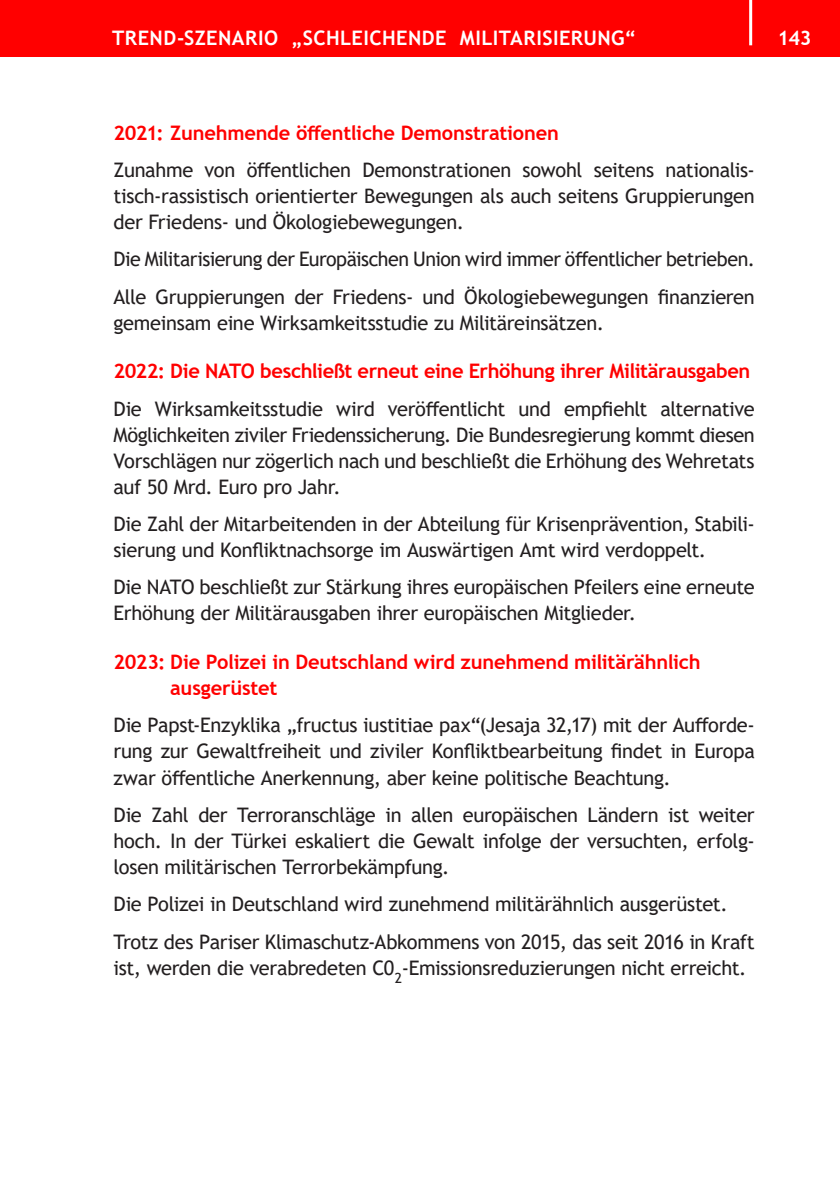
<style>
.page{position:relative;width:840px;height:1191px;background:#fff}
.page>*{position:absolute;margin:0;border:0;box-sizing:border-box;transform-origin:0 0}
.t1{font:20px/26px "Trebuchet MS";letter-spacing:-.015em;color:#231f20;text-align:justify}
.t2{font:700 20px/26px "Trebuchet MS";letter-spacing:-.015em;color:#f00}
.t3{font:700 20px "Trebuchet MS";letter-spacing:.025em;color:#fff}
</style>
<div class="page">
<div style="left:0;top:0;width:839px;height:57px;background:#f00"></div>
<hr style="left:748px;top:0;width:3px;height:45px;background:#fff">
<p class="t3" style="left:112px;top:30px;width:525px">TREND-SZENARIO „SCHLEICHENDE MILITARISIERUNG“</p>
<p class="t3" style="left:777px;top:30px;width:36px">143</p>
<p class="t2" style="left:113px;top:119px;width:446px">2021: Zunehmende öffentliche Demonstrationen</p>
<p class="t1" style="left:113px;top:157px;width:642px">Zunahme von öffentlichen Demonstrationen sowohl seitens nationalis&shy;tisch-rassistisch orientierter Bewegungen als auch seitens Gruppierungen der Friedens- und Ökologiebewegungen.</p>
<p class="t1" style="left:113px;top:240px;width:642px;line-height:37.4px">Die Militarisierung der Europäischen Union wird immer öffentlicher betrieben.<br>Alle Gruppierungen der Friedens- und Ökologiebewegungen finanzieren</p>
<p class="t1" style="left:113px;top:311px;width:491px">gemeinsam eine Wirksamkeitsstudie zu Militäreinsätzen.</p>
<p class="t2" style="left:113px;top:360px;width:638px">2022: Die NATO beschließt erneut eine Erhöhung ihrer Militärausgaben</p>
<p class="t1" style="left:113px;top:395px;width:642px">Die Wirksamkeitsstudie wird veröffentlicht und empfiehlt alternative Möglichkeiten ziviler Friedenssicherung. Die Bundesregierung kommt diesen Vorschlägen nur zögerlich nach und beschließt die Erhöhung des Wehretats auf 50 Mrd. Euro pro Jahr.</p>
<p class="t1" style="left:113px;top:512px;width:642px">Die Zahl der Mitarbeitenden in der Abteilung für Krisenprävention, Stabili&shy;sierung und Konfliktnachsorge im Auswärtigen Amt wird verdoppelt.</p>
<p class="t1" style="left:113px;top:575px;width:642px">Die NATO beschließt zur Stärkung ihres europäischen Pfeilers eine erneute<br>Erhöhung der Militärausgaben ihrer europäischen Mitglieder.</p>
<p class="t2" style="left:170px;top:651px;width:531px;text-indent:-57px">2023: Die Polizei in Deutschland wird zunehmend militärähnlich ausgerüstet</p>
<p class="t1" style="left:113px;top:712px;width:642px">Die Papst-Enzyklika „fructus iustitiae pax“(Jesaja 32,17) mit der Aufforde&shy;rung zur Gewaltfreiheit und ziviler Konfliktbearbeitung findet in Europa zwar öffentliche Anerkennung, aber keine politische Beachtung.</p>
<p class="t1" style="left:113px;top:803px;width:642px">Die Zahl der Terroranschläge in allen europäischen Ländern ist weiter hoch. In der Türkei eskaliert die Gewalt infolge der versuchten, erfolg&shy;losen militärischen Terrorbekämpfung.</p>
<p class="t1" style="left:113px;top:886px;width:642px;line-height:37.4px">Die Polizei in Deutschland wird zunehmend militärähnlich ausgerüstet.<br>Trotz des Pariser Klimaschutz-Abkommens von 2015, das seit 2016 in Kraft</p>
<p class="t1" style="left:113px;top:955px;width:634px">ist, werden die verabredeten C0<sub>2</sub>-Emissionsreduzierungen nicht erreicht.</p>
</div>
